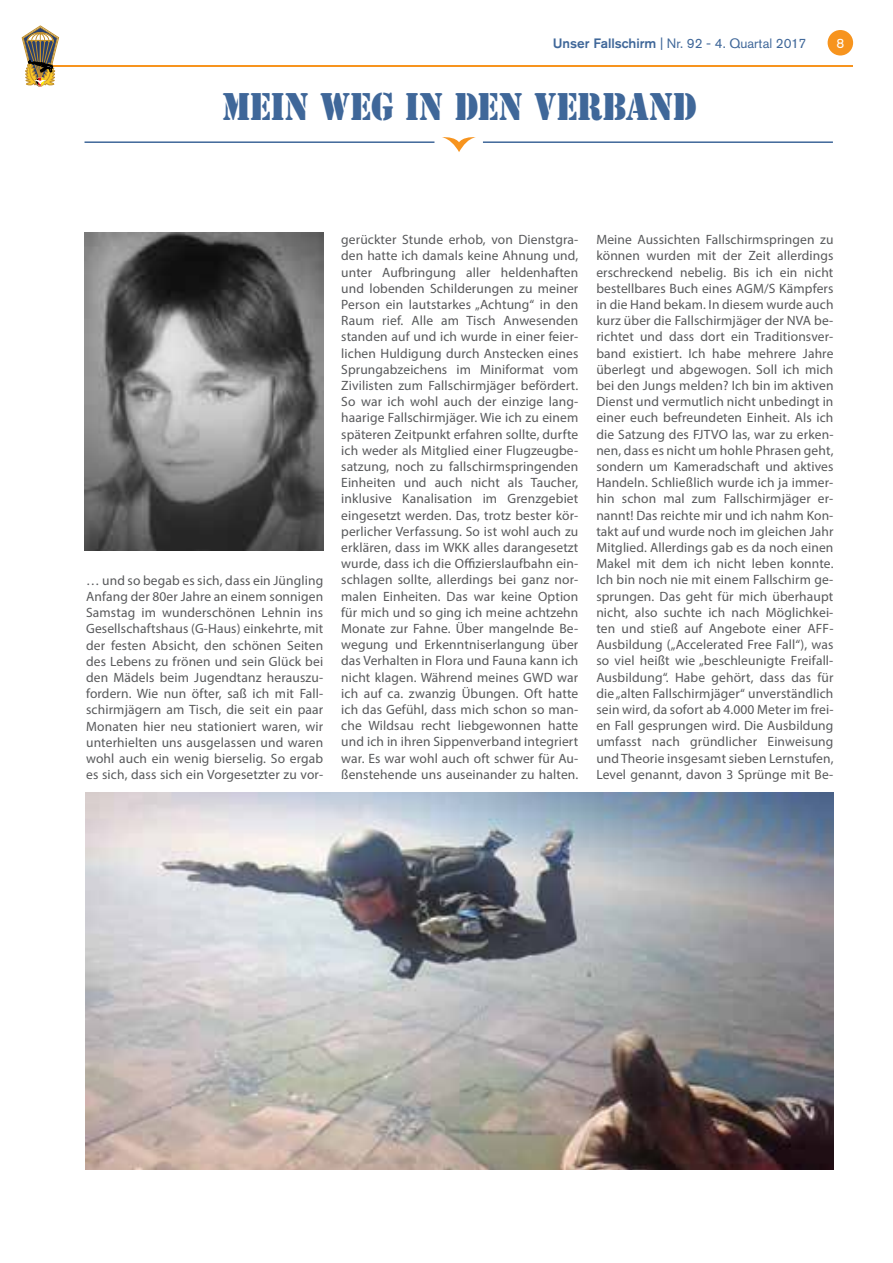
<style>
.page{position:relative;width:893px;height:1263px;background:#fff}
.page>*{position:absolute;margin:0;border:0;box-sizing:border-box;transform-origin:0 0}
.t1{font:36px "Stencil Std";letter-spacing:-.02em;color:#3f6799;scale:.91 1}
.t2{font:13.5px/16.2px "Myriad Pro";letter-spacing:.01em;color:#58595b;text-align:justify}
.t3{font:13.5px "Akzidenz Grotesk Pro";color:#3f6799}
.t4{font:13.5px "Akzidenz Grotesk Pro";color:#fff}
.s1{font-weight:500}
</style>
<div class="page">
<hr style="left:85px;top:141px;width:349px;height:2px;background:#3f6799">
<svg style="left:442px;top:137px;width:34px;height:15px"></svg>
<hr style="left:483px;top:141px;width:350px;height:2px;background:#3f6799">
<img style="left:85px;top:233px;width:238px;height:317px">
<img style="left:85px;top:792px;width:748px;height:377px">
<div style="left:828px;top:30px;width:25px;height:26px;background:#f7941e;border-radius:50%"></div>
<hr style="left:47px;top:65px;width:806px;height:1px;background:#f7941e">
<svg style="left:22px;top:25px;width:37px;height:61px"></svg>
<p class="t3" style="left:553px;top:34px;width:255px"><span class="s1">Unser Fallschirm</span> | Nr. 92 - 4. Quartal 2017</p>
<p class="t4" style="left:836px;top:34px;width:9px">8</p>
<h1 class="t1" style="left:222px;top:84px;width:524px">MEIN WEG IN DEN VERBAND</h1>
<p class="t2" style="left:86px;top:572px;width:239px">… und so begab es sich, dass ein Jüngling Anfang der 80er Jahre an einem sonnigen Samstag im wunderschönen Lehnin ins Gesellschaftshaus (G-Haus) einkehrte, mit der festen Absicht, den schönen Seiten des Lebens zu frönen und sein Glück bei den Mädels beim Jugendtanz herauszu&shy;fordern. Wie nun öfter, saß ich mit Fall&shy;schirmjägern am Tisch, die seit ein paar Monaten hier neu stationiert waren, wir unterhielten uns ausgelassen und waren wohl auch ein wenig bierselig. So ergab es sich, dass sich ein Vorgesetzter zu vor-</p>
<p class="t2" style="left:341px;top:231px;width:239px">gerückter Stunde erhob, von Dienstgra&shy;den hatte ich damals keine Ahnung und, unter Aufbringung aller heldenhaften und lobenden Schilderungen zu meiner Person ein lautstarkes „Achtung“ in den Raum rief. Alle am Tisch Anwesenden standen auf und ich wurde in einer feier&shy;lichen Huldigung durch Anstecken eines Sprungabzeichens im Miniformat vom Zivilisten zum Fallschirmjäger befördert.<br>So war ich wohl auch der einzige lang&shy;haarige Fallschirmjäger. Wie ich zu einem späteren Zeitpunkt erfahren sollte, durfte ich weder als Mitglied einer Flugzeugbe&shy;satzung, noch zu fallschirmspringenden Einheiten und auch nicht als Taucher, inklusive Kanalisation im Grenzgebiet eingesetzt werden. Das, trotz bester kör&shy;perlicher Verfassung. So ist wohl auch zu erklären, dass im WKK alles darangesetzt wurde, dass ich die Offizierslaufbahn ein&shy;schlagen sollte, allerdings bei ganz nor&shy;malen Einheiten. Das war keine Option für mich und so ging ich meine achtzehn Monate zur Fahne. Über mangelnde Be&shy;wegung und Erkenntniserlangung über das Verhalten in Flora und Fauna kann ich nicht klagen. Während meines GWD war ich auf ca. zwanzig Übungen. Oft hatte ich das Gefühl, dass mich schon so man&shy;che Wildsau recht liebgewonnen hatte und ich in ihren Sippenverband integriert war. Es war wohl auch oft schwer für Au&shy;ßenstehende uns auseinander zu halten.</p>
<p class="t2" style="left:596px;top:231px;width:239px">Meine Aussichten Fallschirmspringen zu können wurden mit der Zeit allerdings erschreckend nebelig. Bis ich ein nicht bestellbares Buch eines AGM/S Kämpfers in die Hand bekam. In diesem wurde auch kurz über die Fallschirmjäger der NVA be&shy;richtet und dass dort ein Traditionsver&shy;band existiert. Ich habe mehrere Jahre überlegt und abgewogen. Soll ich mich bei den Jungs melden? Ich bin im aktiven Dienst und vermutlich nicht unbedingt in einer euch befreundeten Einheit. Als ich die Satzung des FJTVO las, war zu erken&shy;nen, dass es nicht um hohle Phrasen geht, sondern um Kameradschaft und aktives Handeln. Schließlich wurde ich ja immer&shy;hin schon mal zum Fallschirmjäger er&shy;nannt! Das reichte mir und ich nahm Kon&shy;takt auf und wurde noch im gleichen Jahr Mitglied. Allerdings gab es da noch einen Makel mit dem ich nicht leben konnte.<br>Ich bin noch nie mit einem Fallschirm ge&shy;sprungen. Das geht für mich überhaupt nicht, also suchte ich nach Möglichkei&shy;ten und stieß auf Angebote einer AFF-Ausbildung („Accelerated Free Fall“), was so viel heißt wie „beschleunigte Freifall-Ausbildung“. Habe gehört, dass das für die „alten Fallschirmjäger“ unverständlich sein wird, da sofort ab 4.000 Meter im frei&shy;en Fall gesprungen wird. Die Ausbildung umfasst nach gründlicher Einweisung und Theorie insgesamt sieben Lernstufen, Level genannt, davon 3 Sprünge mit Be-</p>
</div>
